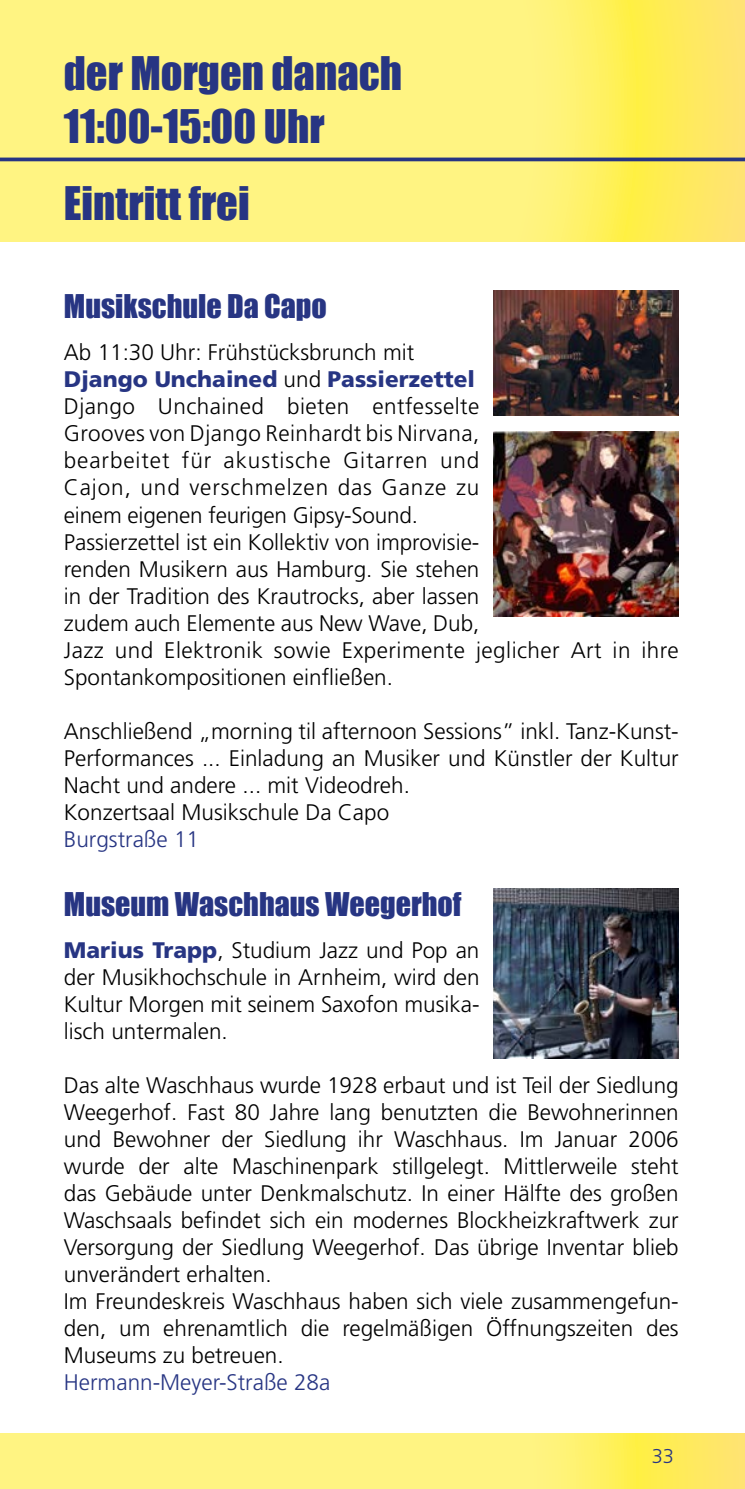
<style>
.page{position:relative;width:745px;height:1489px;background:#fff}
.page>*{position:absolute;margin:0;border:0;box-sizing:border-box;transform-origin:0 0}
.t1{font:42.5px/52.5px "Impact";color:#273583}
.t2{font:30px "Impact";color:#273583}
.t3{font:300 22.5px/27px "Frutiger";color:#000}
.t4{font:300 22.5px "Frutiger";color:#273583}
.t5{font:300 20px "Frutiger LT Std";color:#273583}
.s1{font-weight:900;color:#273583}
</style>
<div class="page">
<img style="left:493px;top:888px;width:185px;height:170px">
<img style="left:493px;top:431px;width:185px;height:186px">
<img style="left:493px;top:291px;width:185px;height:124px">
<svg style="left:0;top:1433px;width:744px;height:55px"></svg>
<svg style="left:0;top:0;width:744px;height:241px"></svg>
<svg style="left:0;top:157px;width:744px;height:4px;fill:#273583"></svg>
<h1 class="t1" style="left:64px;top:46px;width:339px">der Morgen danach<br>11:00-15:00 Uhr</h1>
<h1 class="t1" style="left:64px;top:176px;width:187px">Eintritt frei</h1>
<h2 class="t2" style="left:64px;top:283px;width:264px">Musikschule Da Capo</h2>
<p class="t3" style="left:64px;top:339px;width:616px">Ab 11:30 Uhr: Frühstücksbrunch mit<br><span class="s1">Django Unchained</span> und <span class="s1">Passierzettel<br></span>Django Unchained bieten entfesselte<br>Grooves von Django Reinhardt bis Nirvana,<br>bearbeitet für akustische Gitarren und<br>Cajon, und verschmelzen das Ganze zu<br>einem eigenen feurigen Gipsy-Sound.<br>Passierzettel ist ein Kollektiv von improvisie-<br>renden Musikern aus Hamburg. Sie stehen<br>in der Tradition des Krautrocks, aber lassen<br>zudem auch Elemente aus New Wave, Dub,<br>Jazz und Elektronik sowie Experimente jeglicher Art in ihre Spontankompositionen einfließen.</p>
<p class="t3" style="left:64px;top:717px;width:616px">Anschließend „morning til afternoon Sessions” inkl. Tanz-Kunst-Performances ... Einladung an Musiker und Künstler der Kultur Nacht und andere ... mit Videodreh.<br>Konzertsaal Musikschule Da Capo</p>
<p class="t4" style="left:64px;top:826px;width:137px">Burgstraße 11</p>
<h2 class="t2" style="left:64px;top:881px;width:399px">Museum Waschhaus Weegerhof</h2>
<p class="t3" style="left:64px;top:936px;width:417px;text-align:justify"><span class="s1">Marius Trapp</span>, Studium Jazz und Pop an der Musikhochschule in Arnheim, wird den Kultur Morgen mit seinem Saxofon musika&shy;lisch untermalen.</p>
<p class="t3" style="left:64px;top:1071px;width:616px">Das alte Waschhaus wurde 1928 erbaut und ist Teil der Siedlung Weegerhof. Fast 80 Jahre lang benutzten die Bewohnerinnen und Bewohner der Siedlung ihr Waschhaus. Im Januar 2006 wurde der alte Maschinenpark stillgelegt. Mittlerweile steht das Gebäude unter Denkmalschutz. In einer Hälfte des großen Waschsaals befindet sich ein modernes Blockheizkraftwerk zur Versorgung der Siedlung Weegerhof. Das übrige Inventar blieb unverändert erhalten.<br>Im Freundeskreis Waschhaus haben sich viele zusammengefun&shy;den, um ehrenamtlich die regelmäßigen Öffnungszeiten des Museums zu betreuen.</p>
<p class="t4" style="left:64px;top:1369px;width:268px">Hermann-Meyer-Straße 28a</p>
<p class="t5" style="left:651px;top:1444px;width:24px">33</p>
</div>
